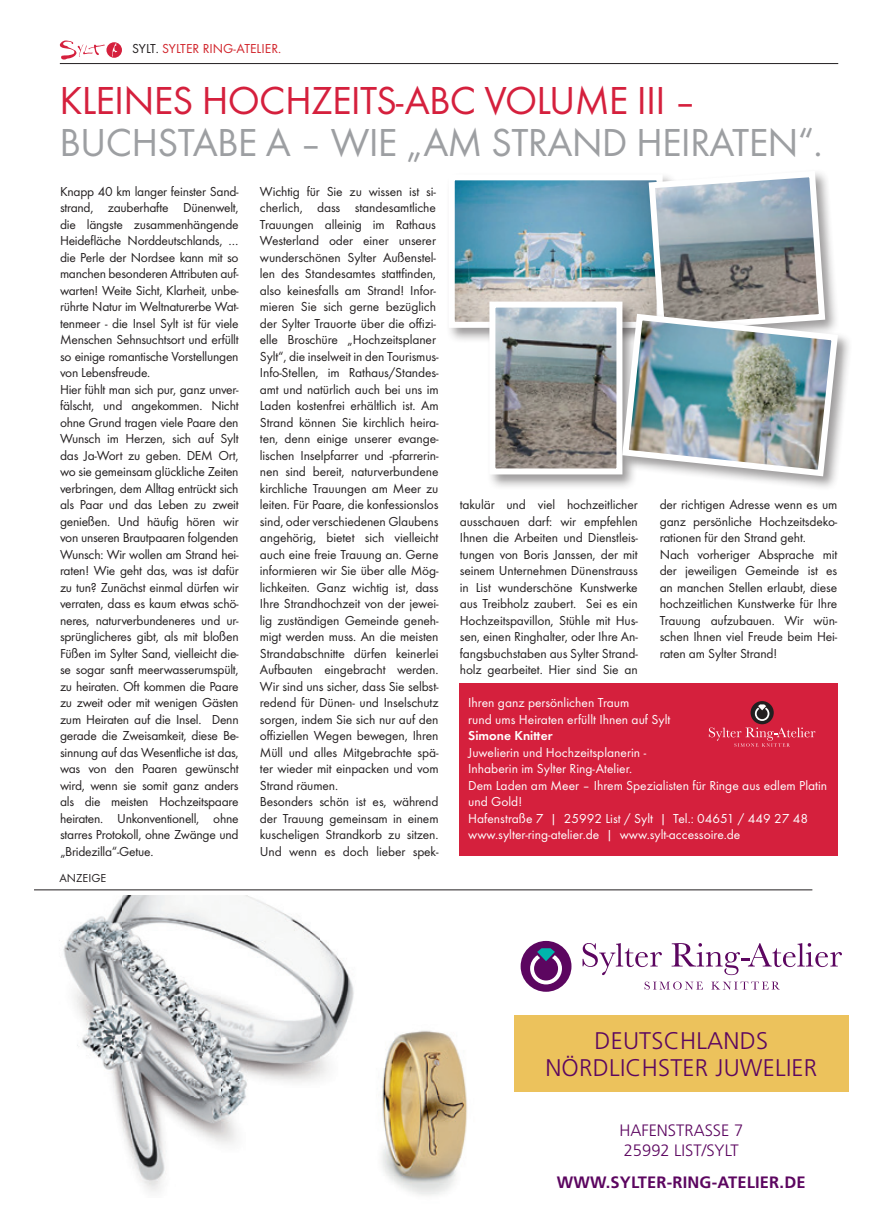
<style>
.page{position:relative;width:872px;height:1212px;background:#fff}
.page>*{position:absolute;margin:0;border:0;box-sizing:border-box;transform-origin:0 0}
.t1{font:40.5px "Futura T";letter-spacing:-.02em;color:#9d9fa2}
.t2{font:40.5px "Futura T";letter-spacing:-.02em;color:#d5203d}
.t3{font:300 24px/26.7px "Frutiger";letter-spacing:.01em;color:#5c0660;text-align:center}
.t4{font:300 16.5px/20.1px "Frutiger";color:#5c0660}
.t5{font:700 16.5px "Frutiger";letter-spacing:.01em;color:#5c0660}
.t6{font:13.5px/16.5px "Futura T";letter-spacing:-.01em;color:#231f20;text-align:justify}
.t7{font:13.5px/16.5px "Futura T";color:#fff}
.t8{font:13.5px "Futura T";color:#d1232a}
.t9{font:600 13.5px "Futura T";color:#fff}
.t10{font:12px "Futura T";color:#231f20}
.s1{color:#231f20}
</style>
<div class="page">
<hr style="left:34px;top:889px;width:778px;height:1px;background:#231f20">
<img style="left:63px;top:895px;width:291px;height:297px">
<div style="left:514px;top:1015px;width:334px;height:77px;background:#ecc25c"></div>
<div style="left:520px;top:941px;width:51px;height:51px;background:#5c0660;border-radius:50%"></div>
<svg style="left:530px;top:948px;width:32px;height:36px"></svg>
<svg style="left:582px;top:943px;width:80px;height:32px"></svg>
<svg style="left:671px;top:943px;width:171px;height:32px"></svg>
<svg style="left:644px;top:981px;width:59px;height:9px"></svg>
<svg style="left:711px;top:981px;width:69px;height:9px"></svg>
<img style="left:381px;top:1030px;width:86px;height:166px">
<hr style="left:60px;top:63px;width:778px;height:1px;background:#231f20">
<svg style="left:60px;top:41px;width:45px;height:19px"></svg>
<svg style="left:106px;top:42px;width:16px;height:16px"></svg>
<svg style="left:112px;top:44px;width:5px;height:13px"></svg>
<div style="left:460px;top:683px;width:378px;height:173px;background:#d5203d"></div>
<svg style="left:750px;top:701px;width:23px;height:23px"></svg>
<svg style="left:755px;top:704px;width:14px;height:17px"></svg>
<svg style="left:709px;top:727px;width:106px;height:20px"></svg>
<div style="left:446px;top:171px;width:231px;height:172px;background:#231f20;opacity:.45"></div>
<img style="left:456px;top:181px;width:163px;height:140px">
<div style="left:449px;top:174px;width:213px;height:154px;border:6px solid #fff"></div>
<div style="left:486px;top:299px;width:151px;height:191px;background:#231f20;opacity:.45"></div>
<img style="left:496px;top:309px;width:119px;height:158px">
<div style="left:489px;top:302px;width:133px;height:172px;border:6px solid #fff"></div>
<div style="left:620px;top:311px;width:232px;height:180px;background:#231f20;opacity:.45"></div>
<img style="left:619px;top:171px;width:222px;height:309px">
<p class="t8" style="left:132px;top:41px;width:150px"><span class="s1">SYLT.</span> SYLTER RING-ATELIER.</p>
<p class="t2" style="left:60px;top:77px;width:639px">KLEINES HOCHZEITS-ABC VOLUME III –</p>
<p class="t1" style="left:60px;top:119px;width:764px">BUCHSTABE A – WIE „AM STRAND HEIRATEN“.</p>
<p class="t6" style="left:60px;top:183px;width:180px">Knapp 40 km langer feinster Sand&shy;strand, zauberhafte Dünenwelt, die längste zusammenhängende Heidefläche Norddeutschlands, … die Perle der Nordsee kann mit so manchen besonderen Attributen auf&shy;warten! Weite Sicht, Klarheit, unbe&shy;rührte Natur im Weltnaturerbe Wat&shy;tenmeer - die Insel Sylt ist für viele Menschen Sehnsuchtsort und erfüllt so einige romantische Vorstellungen von Lebensfreude.</p>
<p class="t6" style="left:60px;top:381px;width:180px">Hier fühlt man sich pur, ganz unver&shy;fälscht, und angekommen. Nicht ohne Grund tragen viele Paare den Wunsch im Herzen, sich auf Sylt das Ja-Wort zu geben. DEM Ort, wo sie gemeinsam glückliche Zeiten verbringen, dem Alltag entrückt sich als Paar und das Leben zu zweit genießen. Und häufig hören wir von unseren Brautpaaren folgenden Wunsch: Wir wollen am Strand hei&shy;raten! Wie geht das, was ist dafür zu tun? Zunächst einmal dürfen wir verraten, dass es kaum etwas schö&shy;neres, naturverbundeneres und ur&shy;sprünglicheres gibt, als mit bloßen Füßen im Sylter Sand, vielleicht die&shy;se sogar sanft meerwasserumspült, zu heiraten. Oft kommen die Paare zu zweit oder mit wenigen Gästen zum Heiraten auf die Insel. Denn gerade die Zweisamkeit, diese Be&shy;sinnung auf das Wesentliche ist das, was von den Paaren gewünscht wird, wenn sie somit ganz anders als die meisten Hochzeitspaare heiraten. Unkonventionell, ohne starres Protokoll, ohne Zwänge und „Bridezilla“-Getue.</p>
<p class="t10" style="left:60px;top:871px;width:48px">ANZEIGE</p>
<p class="t6" style="left:260px;top:183px;width:180px;text-align:left">Wichtig für Sie zu wissen ist si&shy;cherlich, dass standesamtliche Trauungen alleinig im Rathaus Westerland oder einer unserer wunderschönen Sylter Außenstel&shy;len des Standesamtes stattfinden, also keinesfalls am Strand! Infor&shy;mieren Sie sich gerne bezüglich der Sylter Trauorte über die offizi&shy;elle Broschüre „Hochzeitsplaner Sylt“, die inselweit in den Tourismus-Info-Stellen, im Rathaus/Standes&shy;amt und natürlich auch bei uns im Laden kostenfrei erhältlich ist. Am Strand können Sie kirchlich heira&shy;ten, denn einige unserer evange&shy;lischen Inselpfarrer und -pfarrerin&shy;nen sind bereit, naturverbundene kirchliche Trauungen am Meer zu leiten. Für Paare, die konfessionslos sind, oder verschiedenen Glaubens angehörig, bietet sich vielleicht auch eine freie Trauung an. Gerne informieren wir Sie über alle Mög&shy;lichkeiten. Ganz wichtig ist, dass Ihre Strandhochzeit von der jewei&shy;lig zuständigen Gemeinde geneh&shy;migt werden muss. An die meisten Strandabschnitte dürfen keinerlei Aufbauten eingebracht werden.<br>Wir sind uns sicher, dass Sie selbst&shy;redend für Dünen- und Inselschutz sorgen, indem Sie sich nur auf den offiziellen Wegen bewegen, Ihren Müll und alles Mitgebrachte spä&shy;ter wieder mit einpacken und vom Strand räumen.</p>
<p class="t6" style="left:260px;top:793px;width:180px">Besonders schön ist es, während der Trauung gemeinsam in einem kuscheligen Strandkorb zu sitzen.<br>Und wenn es doch lieber spek-</p>
<p class="t6" style="left:460px;top:496px;width:179px">takulär und viel hochzeitlicher ausschauen darf: wir empfehlen Ihnen die Arbeiten und Dienstleis&shy;tungen von Boris Janssen, der mit seinem Unternehmen Dünenstrauss in List wunderschöne Kunstwerke aus Treibholz zaubert. Sei es ein Hochzeitspavillon, Stühle mit Hus&shy;sen, einen Ringhalter, oder Ihre An&shy;fangsbuchstaben aus Sylter Strand&shy;holz gearbeitet. Hier sind Sie an</p>
<p class="t6" style="left:659px;top:496px;width:179px">der richtigen Adresse wenn es um ganz persönliche Hochzeitsdeko&shy;rationen für den Strand geht.</p>
<p class="t6" style="left:659px;top:546px;width:179px">Nach vorheriger Absprache mit der jeweiligen Gemeinde ist es an manchen Stellen erlaubt, diese hochzeitlichen Kunstwerke für Ihre Trauung aufzubauen. Wir wün&shy;schen Ihnen viel Freude beim Hei&shy;raten am Sylter Strand!</p>
<p class="t7" style="left:468px;top:694px;width:163px">Ihren ganz persönlichen Traum</p>
<p class="t7" style="left:468px;top:711px;width:204px">rund ums Heiraten erfüllt Ihnen auf Sylt</p>
<p class="t9" style="left:468px;top:728px;width:86px">Simone Knitter</p>
<p class="t7" style="left:468px;top:744px;width:179px">Juwelierin und Hochzeitsplanerin -</p>
<p class="t7" style="left:468px;top:760px;width:166px">Inhaberin im Sylter Ring-Atelier.</p>
<p class="t7" style="left:468px;top:777px;width:360px">Dem Laden am Meer – Ihrem Spezialisten für Ringe aus edlem Platin und Gold!</p>
<p class="t7" style="left:468px;top:810px;width:341px">Hafenstraße 7 | 25992 List / Sylt | Tel.: 04651 / 449 27 48 www.sylter-ring-atelier.de | www.sylt-accessoire.de</p>
<p class="t3" style="left:545px;top:1027px;width:273px">DEUTSCHLANDS<br>NÖRDLICHSTER JUWELIER</p>
<p class="t4" style="left:619px;top:1120px;width:125px">HAFENSTRASSE 7<br>25992 LIST/SYLT</p>
<p class="t5" style="left:557px;top:1172px;width:250px">WWW.SYLTER-RING-ATELIER.DE</p>
</div>
